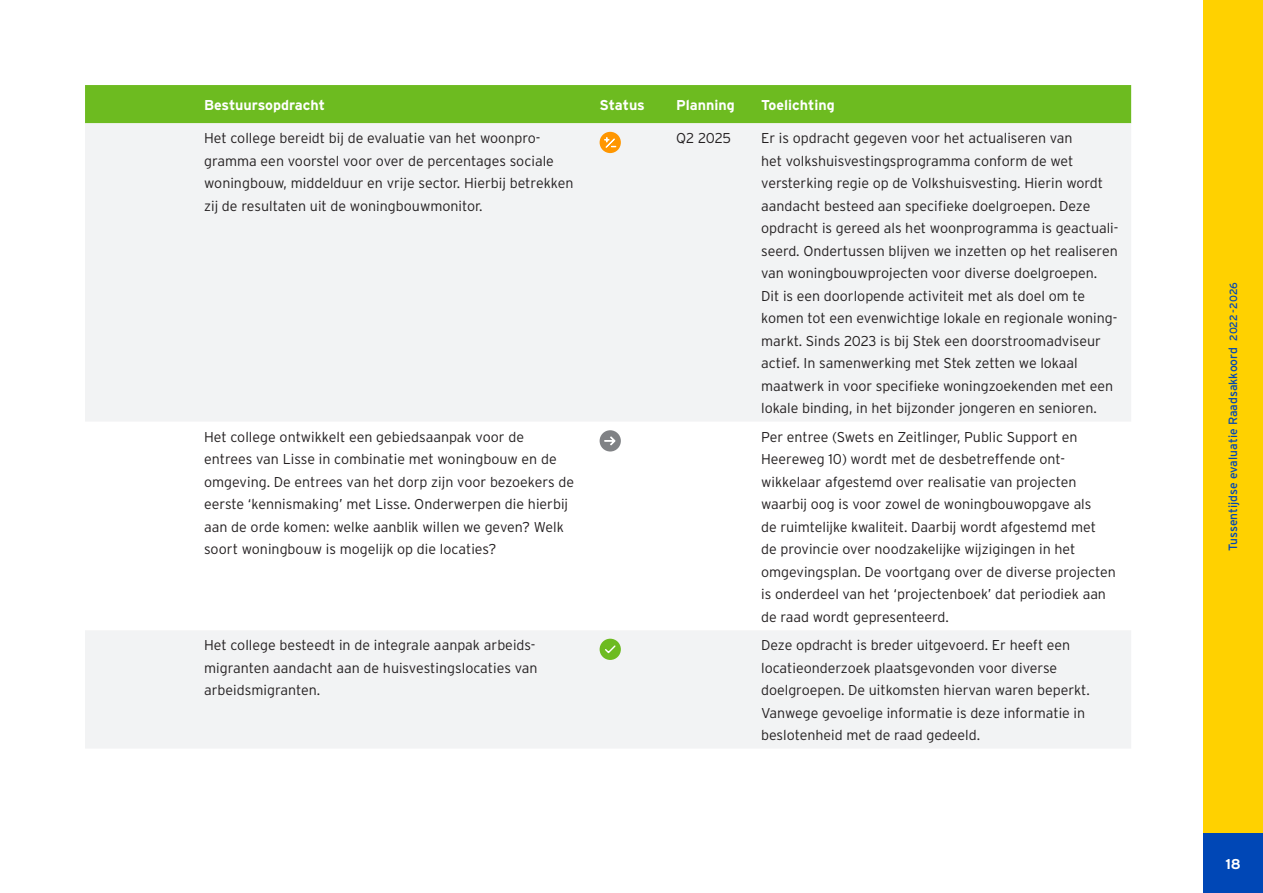
<style>
.page{position:relative;width:1263px;height:893px;background:#fff}
.page>*{position:absolute;margin:0;border:0;box-sizing:border-box;transform-origin:0 0}
.Basistekst{font:300 14.25px/22.5px "Interstate";color:#231f20}
.Basistekst-2{font:700 14.25px "Interstate";color:#fff}
.t1{font:12px "Interstate";color:#0047b6}
.s1{font-size:10.5px}
</style>
<div class="page">
<div style="left:85px;top:85px;width:1046px;height:38px;background:#6dbb20"></div>
<div style="left:85px;top:123px;width:1046px;height:625px;background:#f2f3f4"></div>
<svg style="left:85px;top:422px;width:1046px;height:208px"></svg>
<div style="left:600px;top:132px;width:21px;height:21px;background:#ff9600;border-radius:50%"></div>
<svg style="left:604px;top:137px;width:13px;height:11px"></svg>
<svg style="left:606px;top:139px;width:8px;height:8px"></svg>
<div style="left:606px;top:139px;width:9px;height:9px;border:1px solid #fff"></div>
<div style="left:600px;top:430px;width:21px;height:21px;background:#808285;border-radius:50%"></div>
<svg style="left:604px;top:436px;width:12px;height:10px"></svg>
<div style="left:600px;top:639px;width:21px;height:21px;background:#6dbb20;border-radius:50%"></div>
<svg style="left:605px;top:645px;width:11px;height:9px"></svg>
<div style="left:1203px;top:0;width:60px;height:833px;background:#ffd100"></div>
<div style="left:1203px;top:833px;width:60px;height:60px;background:#0047b6"></div>
<p class="Basistekst-2" style="left:204px;top:97px;width:122px">Bestuursopdracht</p>
<p class="Basistekst-2" style="left:600px;top:97px;width:47px">Status</p>
<p class="Basistekst-2" style="left:676px;top:97px;width:60px">Planning</p>
<p class="Basistekst-2" style="left:761px;top:97px;width:75px">Toelichting</p>
<p class="Basistekst" style="left:204px;top:127px;width:371px">Het college bereidt bij de evaluatie van het woonpro&shy;gramma een voorstel voor over de percentages sociale woningbouw, middelduur en vrije sector. Hierbij betrekken zij de resultaten uit de woningbouwmonitor.</p>
<p class="Basistekst" style="left:676px;top:127px;width:56px">Q2 2025</p>
<p class="Basistekst" style="left:761px;top:127px;width:359px">Er is opdracht gegeven voor het actualiseren van<br>het volkshuisvestingsprogramma conform de wet versterking regie op de Volkshuisvesting. Hierin wordt aandacht besteed aan specifieke doelgroepen. Deze opdracht is gereed als het woonprogramma is geactuali&shy;seerd. Ondertussen blijven we inzetten op het realiseren van woningbouwprojecten voor diverse doelgroepen.</p>
<p class="Basistekst" style="left:761px;top:284px;width:358px">Dit is een doorlopende activiteit met als doel om te komen tot een evenwichtige lokale en regionale woning&shy;markt. Sinds 2023 is bij Stek een doorstroomadviseur actief. In samenwerking met Stek zetten we lokaal maatwerk in voor specifieke woningzoekenden met een lokale binding, in het bijzonder jongeren en senioren.</p>
<p class="Basistekst" style="left:204px;top:425px;width:371px">Het college ontwikkelt een gebiedsaanpak voor de entrees van Lisse in combinatie met woningbouw en de omgeving. De entrees van het dorp zijn voor bezoekers de eerste ‘kennismaking’ met Lisse. Onderwerpen die hierbij aan de orde komen: welke aanblik willen we geven? Welk soort woningbouw is mogelijk op die locaties?</p>
<p class="Basistekst" style="left:761px;top:425px;width:356px">Per entree (Swets en Zeitlinger, Public Support en Heereweg 10) wordt met de desbetreffende ont&shy;wikkelaar afgestemd over realisatie van projecten waarbij oog is voor zowel de woningbouwopgave als<br>de ruimtelijke kwaliteit. Daarbij wordt afgestemd met<br>de provincie over noodzakelijke wijzigingen in het omgevingsplan. De voortgang over de diverse projecten is onderdeel van het ‘projectenboek’ dat periodiek aan de raad wordt gepresenteerd.</p>
<p class="Basistekst" style="left:204px;top:634px;width:335px">Het college besteedt in de integrale aanpak arbeids&shy;migranten aandacht aan de huisvestingslocaties van arbeidsmigranten.</p>
<p class="Basistekst" style="left:761px;top:634px;width:330px">Deze opdracht is breder uitgevoerd. Er heeft een locatieonderzoek plaatsgevonden voor diverse doelgroepen. De uitkomsten hiervan waren beperkt.<br>Vanwege gevoelige informatie is deze informatie in beslotenheid met de raad gedeeld.</p>
<p class="t1" style="left:1226px;top:551px;width:270px;rotate:-90deg">Tussentijdse evaluatie Raadsakkoord <span class="s1">2022-2026</span></p>
<p class="Basistekst-2" style="left:1225px;top:856px;width:17px">18</p>
</div>
